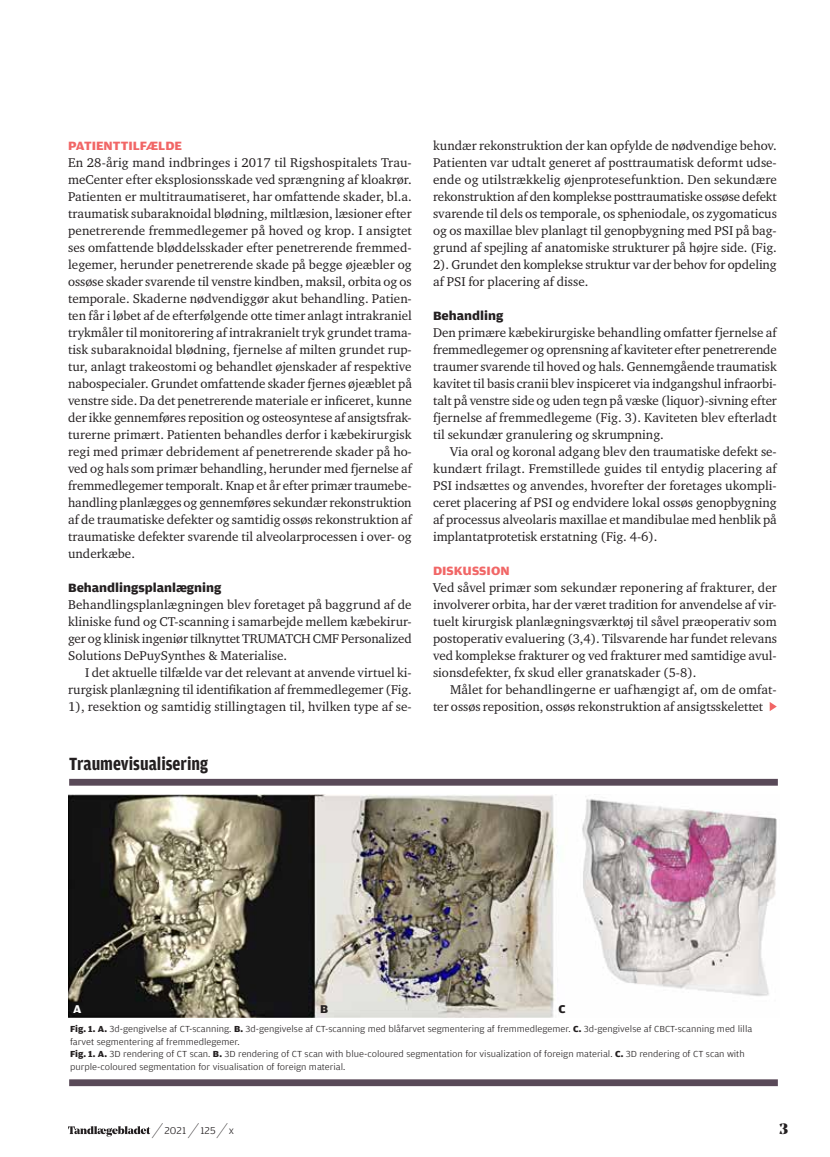
<style>
.page{position:relative;width:830px;height:1157px;background:#fff}
.page>*{position:absolute;margin:0;border:0;box-sizing:border-box;transform-origin:0 0}
.t1{font:700 18.75px "Amplitude Condensed";color:#231f20}
.t2{font:900 15px "Noe Display";color:#231f20}
.t3{font:13.05px/17px "Charter ITC Std";color:#231f20;text-align:justify}
.t4{font:700 12.75px "Amplitude Wide";color:#231f20}
.t5{font:700 12.75px "Amplitude Wide";color:#f16666}
.t6{font:700 12px "Amplitude Wide";color:#231f20}
.t7{font:700 12px "Amplitude Wide";color:#fff}
.t8{font:300 10.5px "Amplitude Wide";letter-spacing:.02em;color:#231f20}
.t9{font:300 9.3px/12.5px "Amplitude Wide";color:#231f20}
.s1{font-weight:700}
.s2{font-family:"Noe Display";font-weight:900;font-size:21px}
</style>
<div class="page">
<svg style="left:769px;top:702px;width:7px;height:9px"></svg>
<svg style="left:69px;top:779px;width:708px;height:307px"></svg>
<img style="left:68px;top:795px;width:709px;height:222px">
<svg style="left:68px;top:1126px;width:82px;height:10px"></svg>
<p class="t5" style="left:68px;top:138px;width:115px">PATIENTTILFÆLDE</p>
<p class="t3" style="left:68px;top:154px;width:345px">En 28-årig mand indbringes i 2017 til Rigshospitalets Trau&shy;meCenter efter eksplosionsskade ved sprængning af kloakrør.<br>Patienten er multitraumatiseret, har omfattende skader, bl.a. traumatisk subaraknoidal blødning, miltlæsion, læsioner efter penetrerende fremmedlegemer på hoved og krop. I ansigtet ses omfattende bløddelsskader efter penetrerende fremmed&shy;legemer, herunder penetrerende skade på begge øjeæbler og ossøse skader svarende til venstre kindben, maksil, orbita og os temporale. Skaderne nødvendiggør akut behandling. Patien&shy;ten får i løbet af de efterfølgende otte timer anlagt intrakraniel trykmåler til monitorering af intrakranielt tryk grundet trama&shy;tisk subaraknoidal blødning, fjernelse af milten grundet rup&shy;tur, anlagt trakeostomi og behandlet øjenskader af respektive nabospecialer. Grundet omfattende skader fjernes øjeæblet på venstre side. Da det penetrerende materiale er inficeret, kunne der ikke gennemføres reposition og osteosyntese af ansigtsfrak&shy;turerne primært. Patienten behandles derfor i kæbekirurgisk regi med primær debridement af penetrerende skader på ho&shy;ved og hals som primær behandling, herunder med fjernelse af fremmedlegemer temporalt. Knap et år efter primær traumebe&shy;handling planlægges og gennemføres sekundær rekonstruktion af de traumatiske defekter og samtidig ossøs rekonstruktion af traumatiske defekter svarende til alveolarprocessen i over- og underkæbe.</p>
<p class="t4" style="left:68px;top:581px;width:155px">Behandlingsplanlægning</p>
<p class="t3" style="left:68px;top:596px;width:345px">Behandlingsplanlægningen blev foretaget på baggrund af de kliniske fund og CT-scanning i samarbejde mellem kæbekirur&shy;ger og klinisk ingeniør tilknyttet TRUMATCH CMF Personalized Solutions DePuySynthes &amp; Materialise.</p>
<p class="t3" style="left:68px;top:664px;width:345px;text-indent:17px">I det aktuelle tilfælde var det relevant at anvende virtuel ki&shy;rurgisk planlægning til identifikation af fremmedlegemer (Fig.<br>1), resektion og samtidig stillingtagen til, hvilken type af se-</p>
<h1 class="t1" style="left:69px;top:754px;width:140px">Traumevisualisering</h1>
<p class="t3" style="left:433px;top:137px;width:345px">kundær rekonstruktion der kan opfylde de nødvendige behov.<br>Patienten var udtalt generet af posttraumatisk deformt udse&shy;ende og utilstrækkelig øjenprotesefunktion. Den sekundære rekonstruktion af den komplekse posttraumatiske ossøse defekt svarende til dels os temporale, os spheniodale, os zygomaticus og os maxillae blev planlagt til genopbygning med PSI på bag&shy;grund af spejling af anatomiske strukturer på højre side. (Fig.<br>2). Grundet den komplekse struktur var der behov for opdeling af PSI for placering af disse.</p>
<p class="t4" style="left:433px;top:309px;width:72px">Behandling</p>
<p class="t3" style="left:433px;top:324px;width:345px">Den primære kæbekirurgiske behandling omfatter fjernelse af fremmedlegemer og oprensning af kaviteter efter penetrerende traumer svarende til hoved og hals. Gennemgående traumatisk kavitet til basis cranii blev inspiceret via indgangshul infraorbi&shy;talt på venstre side og uden tegn på væske (liquor)-sivning efter fjernelse af fremmedlegeme (Fig. 3). Kaviteten blev efterladt til sekundær granulering og skrumpning.</p>
<p class="t3" style="left:433px;top:443px;width:345px;text-indent:17px">Via oral og koronal adgang blev den traumatiske defekt se&shy;kundært frilagt. Fremstillede guides til entydig placering af PSI indsættes og anvendes, hvorefter der foretages ukompli&shy;ceret placering af PSI og endvidere lokal ossøs genopbygning af processus alveolaris maxillae et mandibulae med henblik på implantatprotetisk erstatning (Fig. 4-6).</p>
<p class="t5" style="left:433px;top:564px;width:78px">DISKUSSION</p>
<p class="t3" style="left:433px;top:579px;width:345px">Ved såvel primær som sekundær reponering af frakturer, der involverer orbita, har der været tradition for anvendelse af vir&shy;tuelt kirurgisk planlægningsværktøj til såvel præoperativ som postoperativ evaluering (3,4). Tilsvarende har fundet relevans ved komplekse frakturer og ved frakturer med samtidige avul&shy;sionsdefekter, fx skud eller granatskader (5-8).</p>
<p class="t3" style="left:433px;top:681px;width:345px;text-indent:17px">Målet for behandlingerne er uafhængigt af, om de omfat&shy;ter ossøs reposition, ossøs rekonstruktion af ansigtsskelettet</p>
<p class="t7" style="left:73px;top:1002px;width:10px">A</p>
<p class="t6" style="left:320px;top:1002px;width:10px">B</p>
<p class="t6" style="left:558px;top:1002px;width:9px">C</p>
<p class="t9" style="left:70px;top:1023px;width:683px"><span class="s1">Fig. 1. A.</span> 3d-gengivelse af CT-scanning. <span class="s1">B.</span> 3d-gengivelse af CT-scanning med blåfarvet segmentering af fremmedlegemer. <span class="s1">C.</span> 3d-gengivelse af CBCT-scanning med lilla farvet segmentering af fremmedlegemer.<br><span class="s1">Fig. 1. A.</span> 3D rendering of CT scan. <span class="s1">B.</span> 3D rendering of CT scan with blue-coloured segmentation for visualization of foreign material. <span class="s1">C.</span> 3D rendering of CT scan with purple-coloured segmentation for visualisation of foreign material.</p>
<p class="t8" style="left:157px;top:1124px;width:79px"><span class="s2">∕</span> 2021 <span class="s2">∕</span> 125 <span class="s2">∕</span> x</p>
<p class="t2" style="left:778px;top:1118px;width:11px">3</p>
</div>
